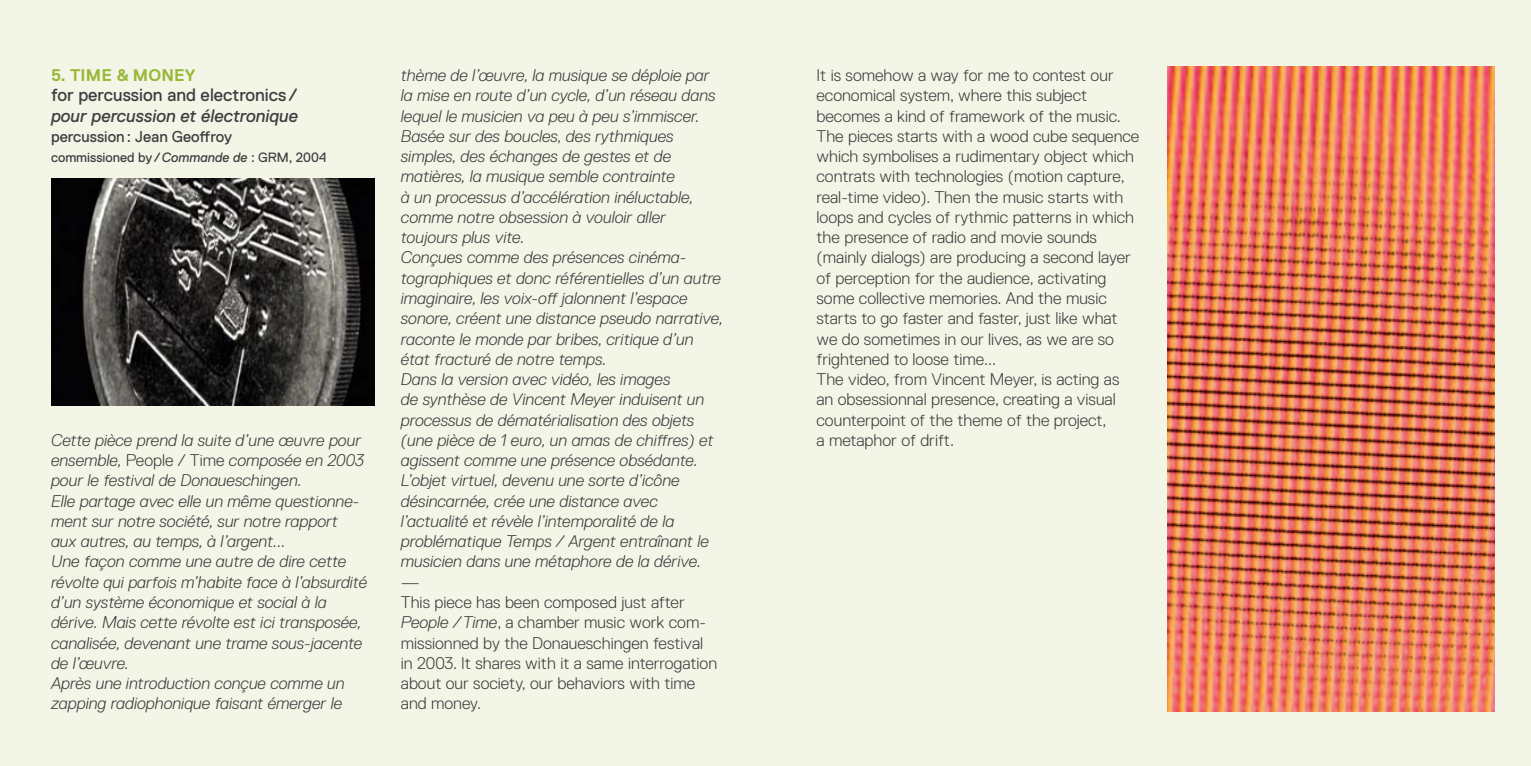
<style>
.page{position:relative;width:1531px;height:766px;background:#fff}
.page>*{position:absolute;margin:0;border:0;box-sizing:border-box;transform-origin:0 0}
.t1{font:18px "Replica Std";color:#3e3e3f}
.t2{font:italic 18px "Replica Std";color:#3e3e3f}
.t3{font:italic 300 16.88px/20.2px "Replica Std";color:#3e3e3f}
.t4{font:300 16.88px/20.2px "Replica Std";color:#3e3e3f}
.t5{font:700 16.88px "Replica Std";color:#9ab93b}
.t6{font:15.75px "Replica Std";color:#3e3e3f}
.t7{font:13.5px "Replica Std";color:#3e3e3f}
.s1{font-style:italic}
.s2{font-style:normal}
</style>
<div class="page">
<div style="left:765px;top:0;width:766px;height:765px;background:#f3f6e7"></div>
<div style="left:0;top:0;width:765px;height:765px;background:#f3f6e7"></div>
<img style="left:51px;top:179px;width:324px;height:226px">
<img style="left:1167px;top:66px;width:327px;height:645px">
<p class="t5" style="left:51px;top:66px;width:111px">5. TIME &amp; MONE</p>
<p class="t5" style="left:185px;top:66px;width:12px">Y</p>
<p class="t1" style="left:51px;top:85px;width:248px">for percussion and electronics/</p>
<p class="t2" style="left:51px;top:105px;width:249px">pour percussion et électronique</p>
<p class="t6" style="left:51px;top:128px;width:183px">percussion: Jean Geoffroy</p>
<p class="t7" style="left:51px;top:150px;width:277px">commissioned by/<span class="s1">Commande de</span> : GRM, 2004</p>
<p class="t3" style="left:51px;top:430px;width:318px">Cette pièce prend la suite d’une œuvre pour ensemble, <span class="s2">People / Time</span> composée en 2003 pour le festival de Donaueschingen.<br>Elle partage avec elle un même questionne&shy;ment sur notre société, sur notre rapport aux autres, au temps, à l’argent...<br>Une façon comme une autre de dire cette révolte qui parfois m’habite face à l’absurdité d’un système économique et social à la dérive. Mais cette révolte est ici transposée, canalisée, devenant une trame sous-jacente de l’œuvre.<br>Après une introduction conçue comme un zapping radiophonique faisant émerger le</p>
<p class="t3" style="left:401px;top:65px;width:324px">thème de l’œuvre, la musique se déploie par la mise en route d’un cycle, d’un réseau dans lequel le musicien va peu à peu s’immiscer.<br>Basée sur des boucles, des rythmiques simples, des échanges de gestes et de matières, la musique semble contrainte<br>à un processus d’accélération inéluctable, comme notre obsession à vouloir aller toujours plus vite.<br>Conçues comme des présences cinéma&shy;tographiques et donc référentielles d’un autre imaginaire, les voix-off jalonnent l’espace sonore, créent une distance pseudo narrative, raconte le monde par bribes, critique d’un état fracturé de notre temps.<br>Dans la version avec vidéo, les images<br>de synthèse de Vincent Meyer induisent un processus de dématérialisation des objets (une pièce de 1 euro, un amas de chiffres) et agissent comme une présence obsédante.<br>L’objet virtuel, devenu une sorte d’icône désincarnée, crée une distance avec l’actualité et révèle l’intemporalité de la problématique Temps / Argent entraînant le musicien dans une métaphore de la dérive.</p>
<p class="t4" style="left:401px;top:571px;width:318px">—<br>This piece has been composed just after<br><span class="s1">People /Time</span>, a chamber music work com&shy;missionned by the Donaueschingen festival in 2003. It shares with it a same interrogation about our society, our behaviors with time and money.</p>
<p class="t4" style="left:816px;top:65px;width:324px">It is somehow a way for me to contest our economical system, where this subject becomes a kind of framework of the music.<br>The pieces starts with a wood cube sequence which symbolises a rudimentary object which contrats with technologies (motion capture, real-time video). Then the music starts with loops and cycles of rythmic patterns in which the presence of radio and movie sounds (mainly dialogs) are producing a second layer of perception for the audience, activating some collective memories. And the music starts to go faster and faster, just like what we do sometimes in our lives, as we are so frightened to loose time...<br>The video, from Vincent Meyer, is acting as an obsessionnal presence, creating a visual counterpoint of the theme of the project,<br>a metaphor of drift.</p>
</div>
